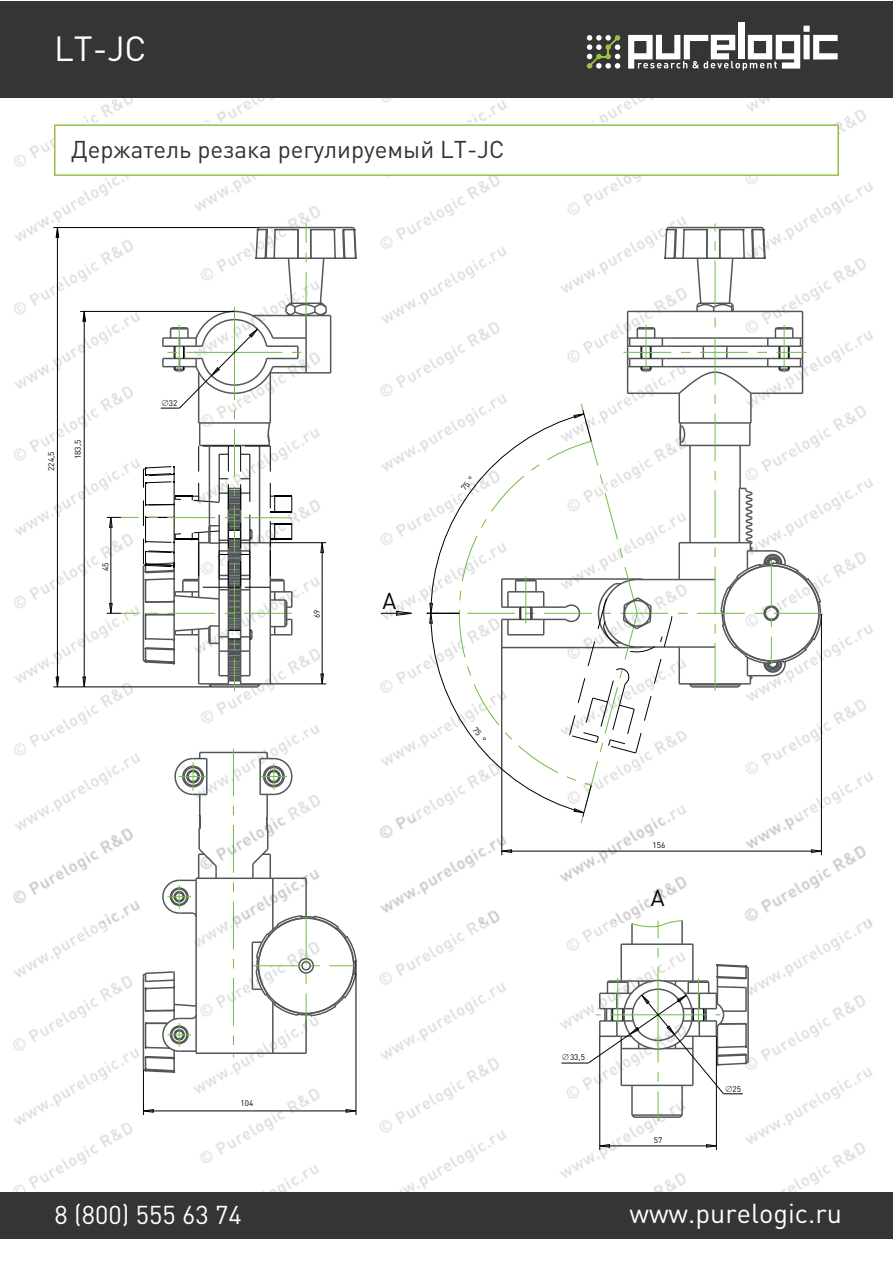
<style>
.page{position:relative;width:893px;height:1263px;background:#fff}
.page>*{position:absolute;margin:0;border:0;box-sizing:border-box;transform-origin:0 0}
.t1{font:34.5px "DIN Pro";color:#fff}
.t2{font:27px "DIN Pro";color:#fff}
.t3{font:25.5px "DIN Pro";color:#fff}
.t4{font:24px "DIN Pro";color:#313132}
.t5{font:22.8px "DIN Pro";color:#000001}
.t6{font:8.25px "DIN Pro";color:#000001}
.s1{font-family:"Koz Min Pr 6 N"}
</style>
<div class="page">
<img style="left:0;top:1px;width:735px;height:1238px">
<img style="left:735px;top:98px;width:138px;height:1094px">
<div style="left:1px;top:1px;width:892px;height:97px;background:#363536"></div>
<div style="left:1px;top:1192px;width:892px;height:47px;background:#363536"></div>
<div style="left:738px;top:23px;width:6px;height:36px;background:#fff"></div>
<svg style="left:587px;top:35px;width:33px;height:34px"></svg>
<svg style="left:628px;top:26px;width:210px;height:44px"></svg>
<svg style="left:54px;top:124px;width:785px;height:52px"></svg>
<hr style="left:196px;top:877px;width:77px;height:2px;background:#535657">
<hr style="left:196px;top:1052px;width:77px;height:2px;background:#535657">
<hr style="left:273px;top:1052px;width:33px;height:2px;background:#535657">
<hr style="left:273px;top:877px;width:33px;height:2px;background:#535657">
<hr style="left:195px;top:917px;width:2px;height:97px;background:#535657">
<hr style="left:266px;top:794px;width:2px;height:23px;background:#535657">
<hr style="left:259px;top:759px;width:2px;height:35px;background:#535657">
<hr style="left:200px;top:752px;width:67px;height:1px;background:#535657">
<hr style="left:272px;top:878px;width:2px;height:52px;background:#535657">
<hr style="left:272px;top:1002px;width:2px;height:51px;background:#535657">
<hr style="left:305px;top:1015px;width:2px;height:38px;background:#535657">
<hr style="left:305px;top:878px;width:2px;height:39px;background:#535657">
<svg style="left:251px;top:815px;width:20px;height:63px"></svg>
<hr style="left:747px;top:999px;width:2px;height:63px;background:#535657">
<hr style="left:747px;top:967px;width:2px;height:32px;background:#535657">
<svg style="left:233px;top:748px;width:1px;height:309px"></svg>
<svg style="left:252px;top:914px;width:106px;height:107px"></svg>
<svg style="left:260px;top:752px;width:33px;height:44px"></svg>
<svg style="left:160px;top:752px;width:58px;height:167px"></svg>
<svg style="left:142px;top:970px;width:56px;height:104px"></svg>
<svg style="left:55px;top:676px;width:5px;height:12px"></svg>
<svg style="left:55px;top:228px;width:5px;height:11px"></svg>
<hr style="left:57px;top:228px;width:1px;height:459px;background:#000001">
<hr style="left:53px;top:686px;width:158px;height:1px;background:#000001">
<hr style="left:53px;top:227px;width:206px;height:1px;background:#000001">
<svg style="left:82px;top:676px;width:4px;height:12px"></svg>
<svg style="left:82px;top:312px;width:4px;height:11px"></svg>
<hr style="left:84px;top:311px;width:1px;height:376px;background:#000001">
<hr style="left:80px;top:311px;width:154px;height:1px;background:#000001">
<svg style="left:144px;top:1109px;width:11px;height:4px"></svg>
<svg style="left:345px;top:1109px;width:11px;height:4px"></svg>
<hr style="left:143px;top:1110px;width:213px;height:1px;background:#000001">
<hr style="left:143px;top:1069px;width:1px;height:46px;background:#000001">
<hr style="left:356px;top:961px;width:1px;height:154px;background:#000001">
<svg style="left:502px;top:849px;width:11px;height:4px"></svg>
<svg style="left:810px;top:849px;width:11px;height:4px"></svg>
<hr style="left:502px;top:851px;width:319px;height:1px;background:#000001">
<hr style="left:501px;top:647px;width:1px;height:208px;background:#000001">
<hr style="left:821px;top:615px;width:1px;height:240px;background:#000001">
<hr style="left:381px;top:613px;width:30px;height:1px;background:#000001">
<svg style="left:395px;top:610px;width:17px;height:6px"></svg>
<svg style="left:107px;top:223px;width:251px;height:468px"></svg>
<svg style="left:561px;top:920px;width:187px;height:201px"></svg>
<svg style="left:600px;top:1144px;width:11px;height:4px"></svg>
<svg style="left:705px;top:1144px;width:11px;height:4px"></svg>
<hr style="left:600px;top:1145px;width:116px;height:1px;background:#000001">
<hr style="left:599px;top:1036px;width:1px;height:114px;background:#000001">
<hr style="left:716px;top:1036px;width:1px;height:114px;background:#000001">
<svg style="left:427px;top:223px;width:396px;height:600px"></svg>
<h1 class="t1" style="left:54px;top:25px;width:94px">LT-JС</h1>
<h3 class="t4" style="left:71px;top:133px;width:435px">Держатель резака регулируемый LT-JС</h3>
<p class="t6" style="left:45px;top:471px;width:21px;rotate:-90deg">224,5</p>
<p class="t6" style="left:72px;top:459px;width:21px;rotate:-90deg">183,5</p>
<p class="t6" style="left:100px;top:571px;width:10px;rotate:-90deg">45</p>
<p class="t6" style="left:161px;top:398px;width:18px"><span class="s1">∅</span>32</p>
<p class="t6" style="left:311px;top:618px;width:10px;rotate:-90deg">69</p>
<h3 class="t5" style="left:383px;top:585px;width:15px">А</h3>
<p class="t6" style="left:241px;top:1098px;width:14px">104</p>
<p class="t6" style="left:561px;top:1051px;width:25px"><span class="s1">∅</span>33,5</p>
<p class="t6" style="left:652px;top:840px;width:14px">156</p>
<h3 class="t5" style="left:651px;top:883px;width:15px">А</h3>
<p class="t6" style="left:654px;top:1134px;width:10px">57</p>
<p class="t6" style="left:725px;top:1083px;width:18px"><span class="s1">∅</span>25</p>
<h3 class="t3" style="left:55px;top:1197px;width:189px">8 (800) 555 63 74</h3>
<h2 class="t2" style="left:629px;top:1195px;width:214px">www.purelogic.ru</h2>
</div>
